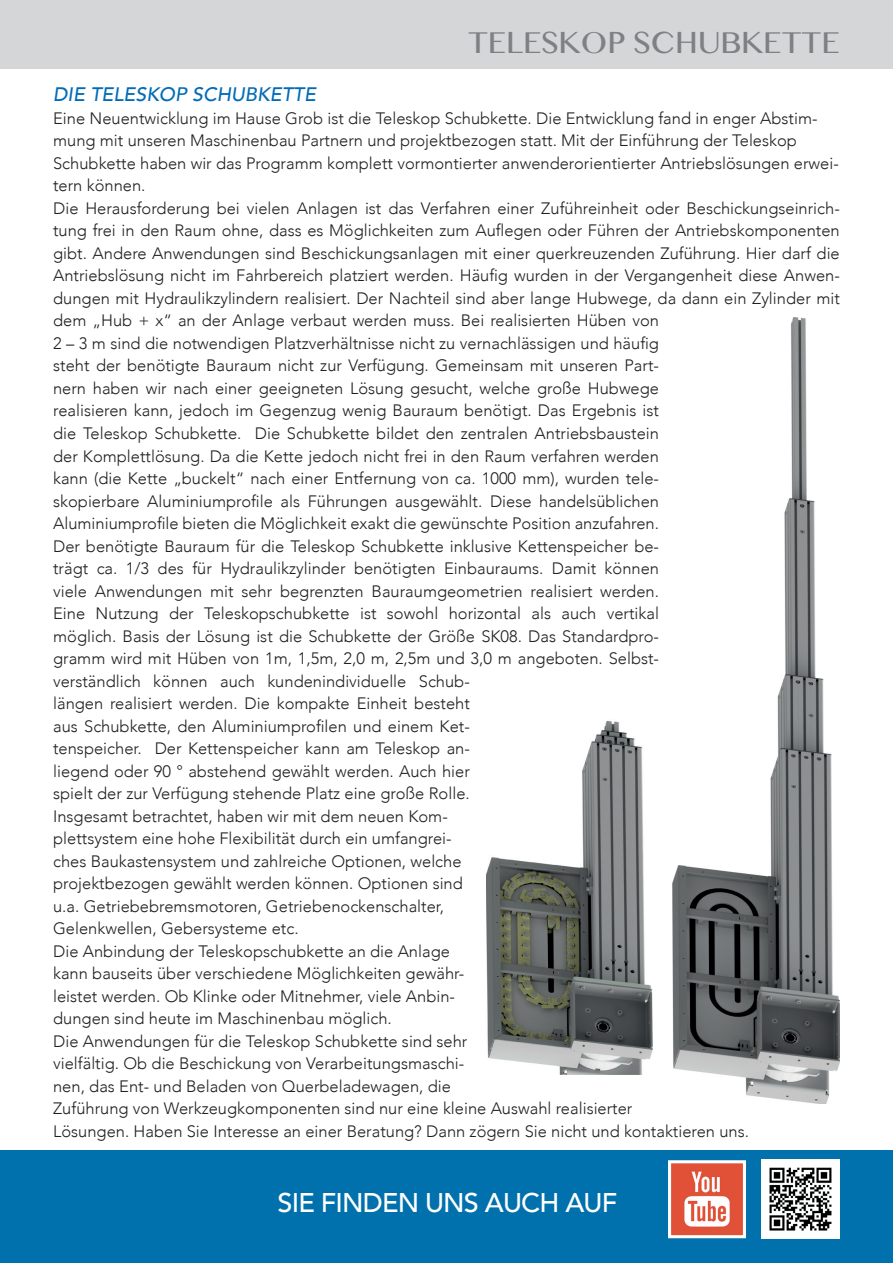
<style>
.page{position:relative;width:893px;height:1263px;background:#fff}
.page>*{position:absolute;margin:0;border:0;box-sizing:border-box;transform-origin:0 0}
.t1{font:500 27px "Avenir";letter-spacing:-.03em;color:#fff}
.t2{font:27px "Bangla MN";color:#7e8083}
.t3{font:italic 500 19.5px "Avenir";color:#006cb7}
.t4{font:300 16.5px/22.5px "Avenir";color:#231f20}
</style>
<div class="page">
<div style="left:0;top:1150px;width:893px;height:113px;background:#0071ad"></div>
<div style="left:0;top:0;width:893px;height:68px;background:#d5d6d8"></div>
<img style="left:672px;top:1164px;width:70px;height:70px">
<div style="left:668px;top:1160px;width:78px;height:78px;border:3px solid #fff"></div>
<img style="left:761px;top:1160px;width:79px;height:78px">
<img style="left:487px;top:720px;width:166px;height:353px">
<img style="left:672px;top:317px;width:168px;height:786px">
<h1 class="t2" style="left:468px;top:22px;width:373px">TELESKOP SCHUBKETTE</h1>
<p class="t3" style="left:53px;top:83px;width:264px">DIE TELESKOP SCHUBKETTE</p>
<p class="t4" style="left:53px;top:107px;width:788px">Eine Neuentwicklung im Hause Grob ist die Teleskop Schubkette. Die Entwicklung fand in enger Abstim&shy;mung mit unseren Maschinenbau Partnern und projektbezogen statt. Mit der Einführung der Teleskop Schubkette haben wir das Programm komplett vormontierter anwenderorientierter Antriebslösungen erwei&shy;tern können.<br>Die Herausforderung bei vielen Anlagen ist das Verfahren einer Zuführeinheit oder Beschickungseinrich&shy;tung frei in den Raum ohne, dass es Möglichkeiten zum Auflegen oder Führen der Antriebskomponenten gibt. Andere Anwendungen sind Beschickungsanlagen mit einer querkreuzenden Zuführung. Hier darf die Antriebslösung nicht im Fahrbereich platziert werden. Häufig wurden in der Vergangenheit diese Anwen&shy;dungen mit Hydraulikzylindern realisiert. Der Nachteil sind aber lange Hubwege, da dann ein Zylinder mit dem „Hub + x“ an der Anlage verbaut werden muss. Bei realisierten Hüben von<br>2 – 3 m sind die notwendigen Platzverhältnisse nicht zu vernachlässigen und häufig<br>steht der benötigte Bauraum nicht zur Verfügung. Gemeinsam mit unseren Part-<br>nern haben wir nach einer geeigneten Lösung gesucht, welche große Hubwege<br>realisieren kann, jedoch im Gegenzug wenig Bauraum benötigt. Das Ergebnis ist<br>die Teleskop Schubkette. Die Schubkette bildet den zentralen Antriebsbaustein<br>der Komplettlösung. Da die Kette jedoch nicht frei in den Raum verfahren werden<br>kann (die Kette „buckelt“ nach einer Entfernung von ca. 1000 mm), wurden tele-<br>skopierbare Aluminiumprofile als Führungen ausgewählt. Diese handelsüblichen<br>Aluminiumprofile bieten die Möglichkeit exakt die gewünschte Position anzufahren.<br>Der benötigte Bauraum für die Teleskop Schubkette inklusive Kettenspeicher be-<br>trägt ca. 1/3 des für Hydraulikzylinder benötigten Einbauraums. Damit können<br>viele Anwendungen mit sehr begrenzten Bauraumgeometrien realisiert werden.<br>Eine Nutzung der Teleskopschubkette ist sowohl horizontal als auch vertikal<br>möglich. Basis der Lösung ist die Schubkette der Größe SK08. Das Standardpro-<br>gramm wird mit Hüben von 1m, 1,5m, 2,0 m, 2,5m und 3,0 m angeboten. Selbst-<br>verständlich können auch kundenindividuelle Schub-<br>längen realisiert werden. Die kompakte Einheit besteht<br>aus Schubkette, den Aluminiumprofilen und einem Ket-<br>tenspeicher. Der Kettenspeicher kann am Teleskop an-<br>liegend oder 90 ° abstehend gewählt werden. Auch hier<br>spielt der zur Verfügung stehende Platz eine große Rolle.<br>Insgesamt betrachtet, haben wir mit dem neuen Kom-<br>plettsystem eine hohe Flexibilität durch ein umfangrei-<br>ches Baukastensystem und zahlreiche Optionen, welche<br>projektbezogen gewählt werden können. Optionen sind<br>u.a. Getriebebremsmotoren, Getriebenockenschalter,<br>Gelenkwellen, Gebersysteme etc.<br>Die Anbindung der Teleskopschubkette an die Anlage<br>kann bauseits über verschiedene Möglichkeiten gewähr-<br>leistet werden. Ob Klinke oder Mitnehmer, viele Anbin-<br>dungen sind heute im Maschinenbau möglich.<br>Die Anwendungen für die Teleskop Schubkette sind sehr<br>vielfältig. Ob die Beschickung von Verarbeitungsmaschi-<br>nen, das Ent- und Beladen von Querbeladewagen, die<br>Zuführung von Werkzeugkomponenten sind nur eine kleine Auswahl realisierter<br>Lösungen. Haben Sie Interesse an einer Beratung? Dann zögern Sie nicht und kontaktieren uns.</p>
<h1 class="t1" style="left:277px;top:1179px;width:341px">SIE FINDEN UNS AUCH AUF</h1>
</div>
